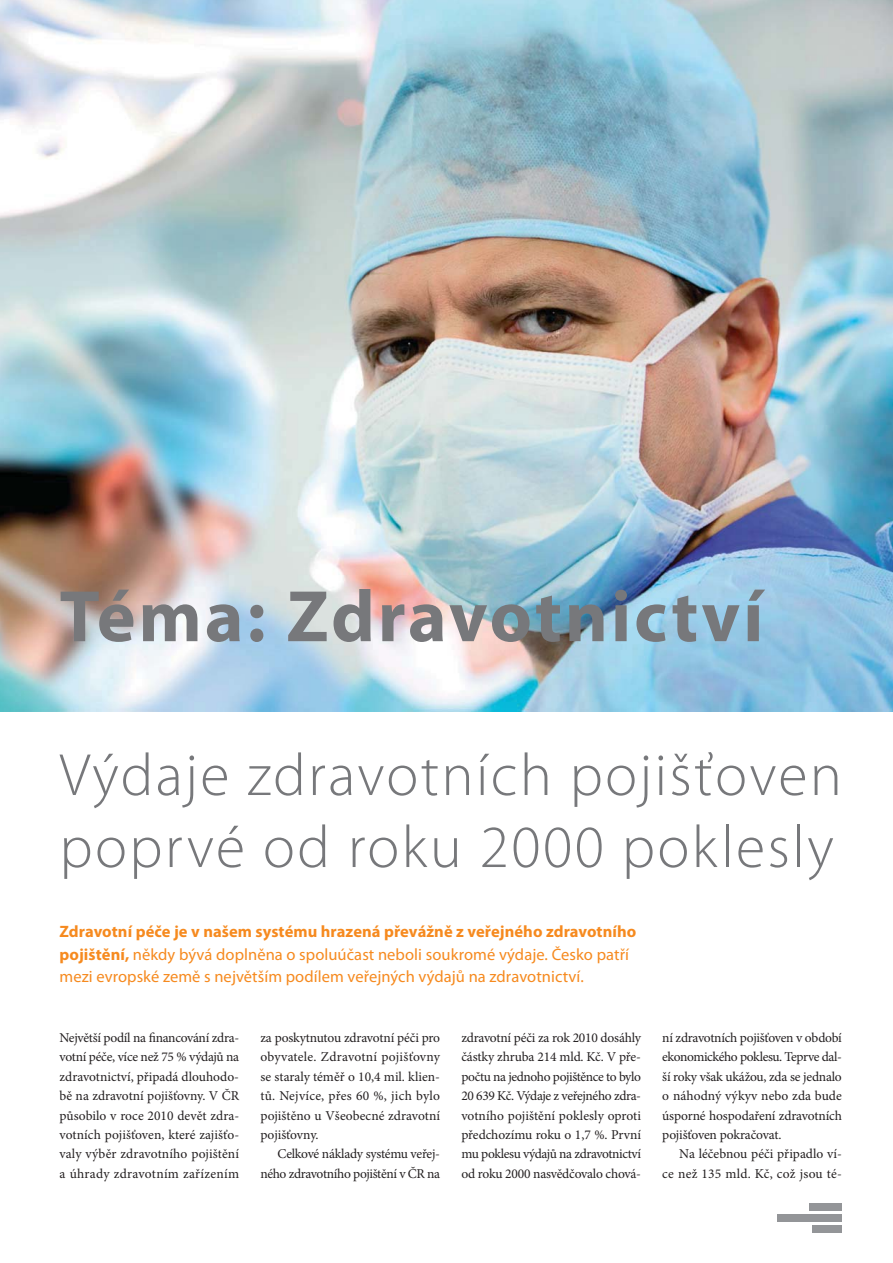
<style>
.page{position:relative;width:893px;height:1263px;background:#fff}
.page>*{position:absolute;margin:0;border:0;box-sizing:border-box;transform-origin:0 0}
.t1{font:700 73.5px "Myriad Pro";letter-spacing:.04em;color:#77787b}
.t2{font:300 60px/72px "Myriad Pro";letter-spacing:.04em;color:#77787b}
.t3{font:16.5px/22.5px "Myriad Pro";letter-spacing:.005em;color:#f68a1f}
.t4{font:13.5px/19.5px "Minion Pro";letter-spacing:-.01em;color:#231f20;text-align:justify}
.t5{font:13.5px/19.5px "Minion Pro";letter-spacing:-.03em;color:#231f20;text-align:right}
.s1{font-weight:700}
</style>
<div class="page">
<div style="left:809px;top:1203px;width:33px;height:8px;background:#939598"></div>
<div style="left:778px;top:1214px;width:64px;height:8px;background:#939598"></div>
<div style="left:813px;top:1225px;width:29px;height:8px;background:#939598"></div>
<img style="left:0;top:0;width:893px;height:711px">
<h1 class="t1" style="left:60px;top:589px;width:705px">Téma: Zdravotnictví</h1>
<h2 class="t2" style="left:60px;top:745px;width:784px">Výdaje zdravotních pojišťoven poprvé od roku 2000 poklesly</h2>
<p class="t3" style="left:60px;top:922px;width:578px"><span class="s1">Zdravotní péče je v našem systému hrazená převážně z veřejného zdravotního pojištění,</span> někdy bývá doplněna o spoluúčast neboli soukromé výdaje. Česko patří mezi evropské země s největším podílem veřejných výdajů na zdravotnictví.</p>
<p class="t4" style="left:60px;top:1029px;width:181px">Největší podíl na financování zdra&shy;votní péče, více než 75 % výdajů na zdravotnictví, připadá dlouhodo&shy;bě na zdravotní pojišťovny. V ČR působilo v roce 2010 devět zdra&shy;votních pojišťoven, které zajišťo&shy;valy výběr zdravotního pojištění a úhrady zdravotním zařízením</p>
<p class="t4" style="left:260px;top:1029px;width:181px">za poskytnutou zdravotní péči pro obyvatele. Zdravotní pojišťovny se staraly téměř o 10,4 mil. klien&shy;tů. Nejvíce, přes 60 %, jich bylo pojištěno u Všeobecné zdravotní pojišťovny.</p>
<p class="t5" style="left:260px;top:1145px;width:181px">Celkové náklady systému veřej&shy;ného zdravotního pojištění v ČR na</p>
<p class="t4" style="left:461px;top:1029px;width:181px">zdravotní péči za rok 2010 dosáhly částky zhruba 214 mld. Kč. V pře&shy;počtu na jednoho pojištěnce to bylo 20 639 Kč. Výdaje z veřejného zdra&shy;votního pojištění poklesly oproti předchozímu roku o 1,7 %. První mu poklesu výdajů na zdravotnictví od roku 2000 nasvědčovalo chová-</p>
<p class="t4" style="left:662px;top:1029px;width:181px">ní zdravotních pojišťoven v období ekonomického poklesu. Teprve dal&shy;ší roky však ukážou, zda se jednalo o náhodný výkyv nebo zda bude úsporné hospodaření zdravotních pojišťoven pokračovat.</p>
<p class="t4" style="left:662px;top:1145px;width:181px;text-align:right">Na léčebnou péči připadlo ví-<br>ce než 135 mld. Kč, což jsou té-</p>
</div>
